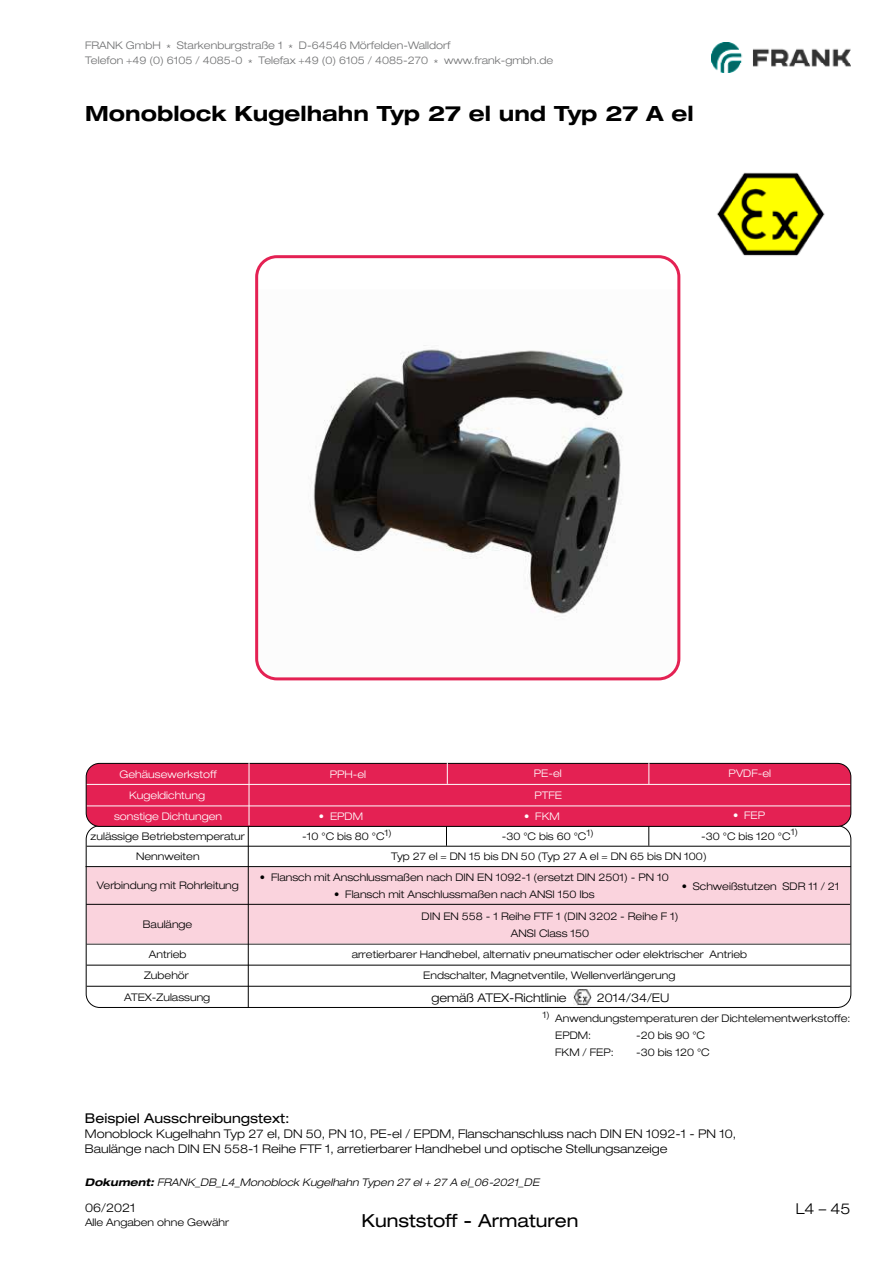
<style>
.page{position:relative;width:893px;height:1263px;background:#fff}
.page>*{position:absolute;margin:0;border:0;box-sizing:border-box;transform-origin:0 0}
.t1{font:700 expanded 21px "Helvetica Neue LT Pro";color:#000}
.t2{font:expanded 18px "Helvetica Neue LT Pro";color:#000}
.t3{font:300 expanded 15px "Helvetica Neue LT Pro";color:#000}
.t4{font:expanded 13.5px "Helvetica Neue LT Pro";color:#000}
.t5{font:300 expanded 12px/15px "Helvetica Neue LT Pro";color:#000}
.t6{font:300 expanded 10.5px/17px "Helvetica Neue LT Pro";color:#000;text-align:center}
.t7{font:300 expanded 10.5px/15px "Helvetica Neue LT Pro";color:#707172}
.t8{font:300 expanded 10.5px "Helvetica Neue LT Pro";color:#fff}
.t9{font:italic 300 expanded 10.5px "Helvetica Neue LT Pro";color:#000}
.s1{font-weight:700}
</style>
<div class="page">
<img style="left:711px;top:43px;width:139px;height:30px">
<img style="left:257px;top:345px;width:422px;height:334px">
<div style="left:255px;top:255px;width:425px;height:425px;border:3px solid #e42153;border-radius:20px"></div>
<svg style="left:446px;top:827px;width:1px;height:19px"></svg>
<svg style="left:648px;top:827px;width:1px;height:19px"></svg>
<hr style="left:87px;top:846px;width:763px;height:1px;background:#000">
<hr style="left:87px;top:944px;width:763px;height:1px;background:#000">
<div style="left:87px;top:867px;width:763px;height:76px;background:#fad3dd;border:2px solid #fad3dd"></div>
<hr style="left:86px;top:866px;width:765px;height:1px;background:#000">
<hr style="left:87px;top:965px;width:763px;height:1px;background:#000">
<hr style="left:86px;top:904px;width:764px;height:1px;background:#000">
<hr style="left:248px;top:825px;width:1px;height:183px;background:#000">
<div style="left:86px;top:763px;width:765px;height:63px;background:#e42153;border-radius:14px"></div>
<div style="left:86px;top:763px;width:765px;height:64px;border:1px solid #000;border-radius:14px"></div>
<hr style="left:87px;top:784px;width:763px;height:1px;background:#fff">
<hr style="left:249px;top:762px;width:1px;height:63px;background:#fff">
<svg style="left:447px;top:763px;width:1px;height:21px"></svg>
<svg style="left:648px;top:762px;width:1px;height:22px"></svg>
<hr style="left:87px;top:805px;width:763px;height:1px;background:#fff">
<hr style="left:87px;top:986px;width:763px;height:1px;background:#000">
<img style="left:573px;top:989px;width:18px;height:16px">
<img style="left:717px;top:172px;width:108px;height:84px">
<p class="t7" style="left:85px;top:38px;width:470px">FRANK GmbH * Starkenburgstraße 1 * D-64546 Mörfelden-Walldorf<br>Telefon +49 (0) 6105 / 4085-0 * Telefax +49 (0) 6105 / 4085-270 * www.frank-gmbh.de</p>
<h1 class="t1" style="left:85px;top:100px;width:610px">Monoblock Kugelhahn Typ 27 el und Typ 27 A el</h1>
<p class="t8" style="left:534px;top:767px;width:29px">PE-el</p>
<p class="t8" style="left:120px;top:767px;width:99px">Gehäusewerkstoff</p>
<p class="t8" style="left:330px;top:767px;width:38px">PPH-el</p>
<p class="t8" style="left:319px;top:810px;width:46px">• EPDM</p>
<p class="t8" style="left:524px;top:810px;width:37px">• FKM</p>
<p class="t8" style="left:129px;top:789px;width:78px">Kugeldichtung</p>
<p class="t8" style="left:534px;top:789px;width:29px">PTFE</p>
<p class="t8" style="left:114px;top:810px;width:110px">sonstige Dichtungen</p>
<p class="t8" style="left:729px;top:767px;width:44px">PVDF-el</p>
<p class="t8" style="left:733px;top:809px;width:34px">• FEP</p>
<p class="t6" style="left:91px;top:828px;width:156px">zulässige Betriebstemperatur</p>
<p class="t6" style="left:302px;top:827px;width:91px">-10 °C bis 80 °C<sup>1)</sup></p>
<p class="t6" style="left:502px;top:827px;width:93px">-30 °C bis 60 °C<sup>1)</sup></p>
<p class="t6" style="left:701px;top:827px;width:98px">-30 °C bis 120 °C<sup>1)</sup></p>
<p class="t6" style="left:136px;top:847px;width:65px">Nennweiten</p>
<p class="t6" style="left:391px;top:848px;width:317px">Typ 27 el = DN 15 bis DN 50 (Typ 27 A el = DN 65 bis DN 100)</p>
<p class="t6" style="left:97px;top:876px;width:144px">Verbindung mit Rohrleitung</p>
<p class="t6" style="left:143px;top:915px;width:51px">Baulänge</p>
<p class="t6" style="left:260px;top:868px;width:410px">• Flansch mit Anschlussmaßen nach DIN EN 1092-1 (ersetzt DIN 2501) - PN 10</p>
<p class="t6" style="left:334px;top:885px;width:262px">• Flansch mit Anschlussmaßen nach ANSI 150 Ibs</p>
<p class="t6" style="left:682px;top:877px;width:159px">• Schweißstutzen SDR 11 / 21</p>
<p class="t6" style="left:422px;top:907px;width:258px">DIN EN 558 - 1 Reihe FTF 1 (DIN 3202 - Reihe F 1)<br>ANSI Class 150</p>
<p class="t6" style="left:144px;top:944px;width:46px;line-height:20.7px">Antrieb<br>Zubehör</p>
<p class="t6" style="left:352px;top:945px;width:397px">arretierbarer Handhebel, alternativ pneumatischer oder elektrischer Antrieb</p>
<p class="t6" style="left:423px;top:966px;width:254px">Endschalter, Magnetventile, Wellenverlängerung</p>
<p class="t6" style="left:124px;top:988px;width:88px">ATEX-Zulassung</p>
<p class="t5" style="left:431px;top:990px;width:137px">gemäß ATEX-Richtlinie</p>
<p class="t5" style="left:597px;top:990px;width:74px">2014/34/EU</p>
<p class="t6" style="left:555px;top:1010px;width:297px;text-align:left;text-indent:-13px"><sup>1)</sup> Anwendungstemperaturen der Dichtelementwerkstoffe:<br>EPDM:</p>
<p class="t6" style="left:636px;top:1027px;width:71px">-20 bis 90 °C</p>
<p class="t6" style="left:555px;top:1044px;width:60px">FKM / FEP:</p>
<p class="t6" style="left:636px;top:1044px;width:75px">-30 bis 120 °C</p>
<p class="t4" style="left:85px;top:1110px;width:206px">Beispiel Ausschreibungstext:</p>
<p class="t5" style="left:85px;top:1126px;width:653px">Monoblock Kugelhahn Typ 27 el, DN 50, PN 10, PE-el / EPDM, Flanschanschluss nach DIN EN 1092-1 - PN 10,<br>Baulänge nach DIN EN 558-1 Reihe FTF 1, arretierbarer Handhebel und optische Stellungsanzeige</p>
<p class="t9" style="left:85px;top:1175px;width:456px"><span class="s1">Dokument:</span> FRANK_DB_L4_Monoblock Kugelhahn Typen 27 el + 27 A el_06-2021_DE</p>
<p class="t5" style="left:85px;top:1200px;width:52px">06/2021</p>
<p class="t6" style="left:85px;top:1213px;width:146px">Alle Angaben ohne Gewähr</p>
<h2 class="t2" style="left:361px;top:1209px;width:219px">Kunststoff - Armaturen</h2>
<h3 class="t3" style="left:796px;top:1199px;width:56px">L4 – 45</h3>
</div>
